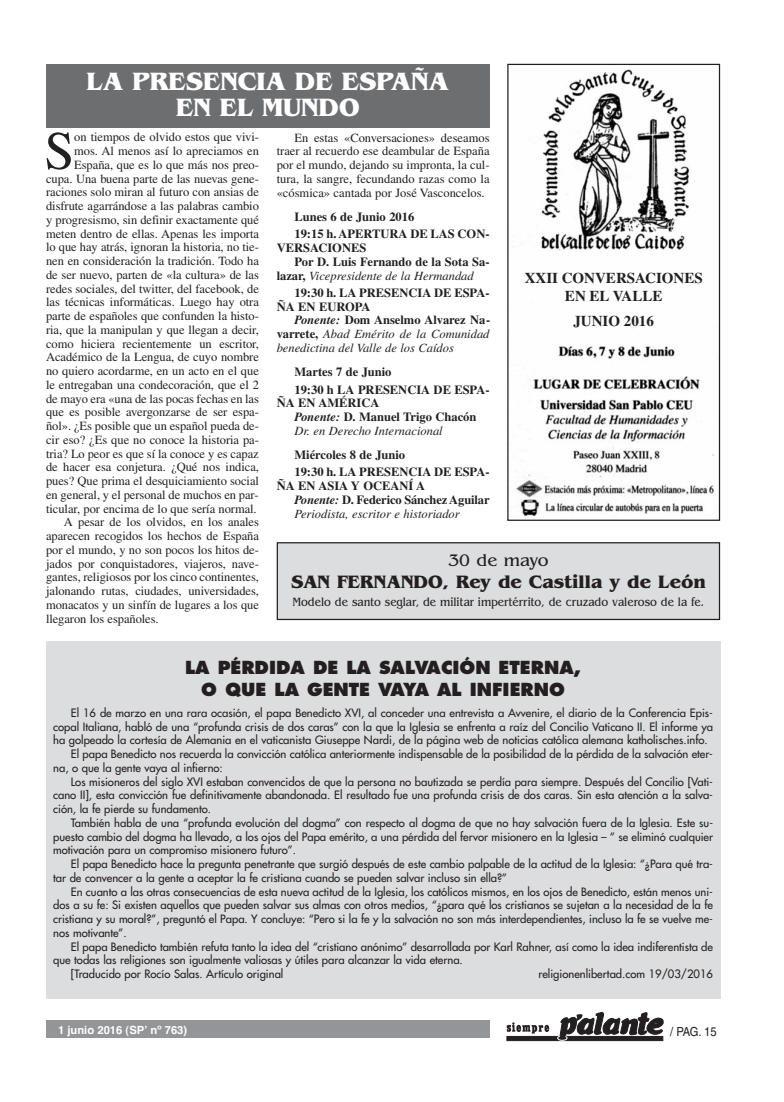
<style>
.page{position:relative;width:784px;height:1102px;background:#fff}
.page>*{position:absolute;margin:0;border:0;box-sizing:border-box;transform-origin:0 0}
.t1{font:54px "Times";color:#231f20}
.t2{font:700 26.25px/26.2px "Benguiat";color:#fff;text-align:center}
.t3{font:700 18.75px "Benguiat";color:#231f20}
.t4{font:800 17.5px/22.5px "Futura";color:#231f20;text-align:center}
.t5{font:17.5px "Benguiat";color:#231f20}
.t6{font:700 15px/18px "Times";color:#231f20;text-align:center}
.t7{font:12.5px/13.8px "Times";letter-spacing:-.005em;color:#231f20;text-align:justify}
.t8{font:700 12.5px/13.8px "Times";color:#231f20}
.t9{font:italic 12.5px/13.8px "Times";color:#231f20;text-align:justify}
.t10{font:12.5px "Benguiat";color:#231f20;scale:.88 1}
.t11{font:12.5px "Helvetica";color:#231f20;scale:.9 1}
.t12{font:11.25px "Futura";color:#231f20}
.t13{font:700 11.25px "Helvetica";color:#fff}
.s1{font-weight:700;font-style:normal}
.s2{font-weight:700}
.s3{font-style:italic}
.s4{font-weight:400;font-style:italic}
</style>
<div class="page">
<div style="left:46px;top:1020px;width:443px;height:18px;background:#939598"></div>
<div style="left:506px;top:1036px;width:156px;height:5px;background:#231f20"></div>
<svg style="left:506px;top:1022px;width:43px;height:11px"></svg>
<svg style="left:555px;top:1012px;width:109px;height:29px"></svg>
<div style="left:46px;top:64px;width:443px;height:64px;background:#6d6e70"></div>
<img style="left:512px;top:69px;width:202px;height:448px">
<div style="left:507px;top:64px;width:212px;height:457px;border:1px solid #231f20"></div>
<div style="left:46px;top:641px;width:673px;height:358px;background:#dcddde"></div>
<div style="left:277px;top:543px;width:442px;height:76px;background:#dcddde"></div>
<div style="left:276px;top:542px;width:443px;height:78px;border:1px solid #231f20"></div>
<h2 class="t2" style="left:86px;top:71px;width:364px">LA PRESENCIA DE ESPAÑA<br>EN EL MUNDO</h2>
<p class="t7" style="left:276px;top:132px;width:214px;text-indent:18px">En estas «Conversaciones» deseamos traer al recuerdo ese deam bular de España por el mundo, dejando su impronta, la cul&shy;tura, la sangre, fecundando razas como la «cósmica» cantada por José Vasconcelos.</p>
<p class="t8" style="left:294px;top:209px;width:196px;line-height:17.2px">Lunes 6 de Junio 2016<br>19:15 h. APERTURA DE LAS CON-</p>
<p class="t8" style="left:276px;top:242px;width:91px">VERSACIONES</p>
<p class="t8" style="left:294px;top:256px;width:196px">Por D. Luis Fernando de la Sota Sa-</p>
<p class="t9" style="left:276px;top:270px;width:198px"><span class="s1">lazar,</span> Vicepresidente de la Hermandad</p>
<p class="t8" style="left:276px;top:287px;width:214px;text-indent:18px">19:30 h. LA PRESENCIA DE ESPA-<br>ÑA EN EUROPA</p>
<p class="t9" style="left:276px;top:314px;width:215px;text-indent:18px"><span class="s2">Ponente:</span> <span class="s1">Dom Anselmo Alvarez Na&shy;varrete,</span> Abad Emérito de la Comunidad benedictina del Valle de los Caídos</p>
<p class="t8" style="left:294px;top:364px;width:196px;line-height:17.2px">Martes 7 de Junio<br>19:30 h LA PRESENCIA DE ESPA-</p>
<p class="t8" style="left:294px;top:397px;width:183px;text-indent:-18px">ÑA EN AMÉRICA<br><span class="s3">Ponente:</span> D. Manuel Trigo Chacón<br><span class="s4">Dr. en Derecho Internacional</span></p>
<p class="t8" style="left:294px;top:447px;width:196px;line-height:17.2px">Miércoles 8 de Junio<br>19:30 h. LA PRESENCIA DE ESPA-</p>
<p class="t8" style="left:294px;top:480px;width:196px;text-indent:-18px">ÑA EN ASIA Y OCEANÍ A<br><span class="s3">Ponente:</span> D. Federico Sánchez Aguilar<br><span class="s4">Periodista, escritor e historiador</span></p>
<h1 class="t1" style="left:44px;top:131px;width:32px">S</h1>
<p class="t7" style="left:74px;top:131px;width:186px">on tiempos de olvido estos que vivi-</p>
<p class="t7" style="left:74px;top:145px;width:186px">mos. Al menos así lo aprecia mos en</p>
<p class="t7" style="left:74px;top:159px;width:186px">España, que es lo que más nos preo-</p>
<p class="t7" style="left:46px;top:173px;width:214px">cupa. Una buena parte de las nuevas gene-</p>
<p class="t7" style="left:46px;top:186px;width:214px">raciones solo miran al futuro con ansias de</p>
<p class="t7" style="left:46px;top:200px;width:214px">disfrute agarrándose a las palabras cambio</p>
<p class="t7" style="left:46px;top:214px;width:214px">y progresismo, sin definir exac tamente qué</p>
<p class="t7" style="left:46px;top:228px;width:214px">meten dentro de ellas. Apenas les importa</p>
<p class="t7" style="left:46px;top:241px;width:214px">lo que hay atrás, ignoran la historia, no tie-</p>
<p class="t7" style="left:46px;top:255px;width:214px">nen en consideración la tradición. Todo ha</p>
<p class="t7" style="left:46px;top:269px;width:214px">de ser nuevo, parten de «la cultura» de las</p>
<p class="t7" style="left:46px;top:283px;width:214px">redes sociales, del twitter, del facebook, de</p>
<p class="t7" style="left:46px;top:296px;width:214px">las técnicas informáticas. Luego hay otra</p>
<p class="t7" style="left:46px;top:310px;width:214px">parte de españoles que confunden la histo-</p>
<p class="t7" style="left:46px;top:324px;width:214px">ria, que la manipulan y que llegan a decir,</p>
<p class="t7" style="left:46px;top:338px;width:214px">como hiciera recientemente un escritor,</p>
<p class="t7" style="left:46px;top:351px;width:214px">Académico de la Lengua, de cuyo nombre</p>
<p class="t7" style="left:46px;top:365px;width:214px">no quiero acordarme, en un acto en el que</p>
<p class="t7" style="left:46px;top:379px;width:214px">le entregaban una condecoración, que el 2</p>
<p class="t7" style="left:46px;top:393px;width:214px">de mayo era «una de las pocas fechas en las</p>
<p class="t7" style="left:46px;top:406px;width:214px">que es posible avergonzarse de ser espa-</p>
<p class="t7" style="left:46px;top:420px;width:214px">ñol». ¿Es posible que un español pueda de-</p>
<p class="t7" style="left:46px;top:434px;width:214px">cir eso? ¿Es que no conoce la historia pa-</p>
<p class="t7" style="left:46px;top:448px;width:214px">tria? Lo peor es que sí la conoce y es capaz</p>
<p class="t7" style="left:46px;top:461px;width:214px">de hacer esa conjetura. ¿Qué nos indica,</p>
<p class="t7" style="left:46px;top:475px;width:214px">pues? Que prima el desquiciamiento social</p>
<p class="t7" style="left:46px;top:489px;width:214px">en general, y el personal de muchos en par-</p>
<p class="t7" style="left:46px;top:503px;width:212px">ticular, por encima de lo que sería normal.</p>
<p class="t7" style="left:64px;top:516px;width:196px">A pesar de los olvidos, en los anales</p>
<p class="t7" style="left:46px;top:530px;width:214px">aparecen recogidos los hechos de España</p>
<p class="t7" style="left:46px;top:544px;width:214px">por el mundo, y no son pocos los hitos de-</p>
<p class="t7" style="left:46px;top:558px;width:214px">jados por con quistadores, viajeros, nave-</p>
<p class="t7" style="left:46px;top:571px;width:214px">gantes, religiosos por los cinco continen tes,</p>
<p class="t7" style="left:46px;top:585px;width:214px">jalonando rutas, ciudades, universidades,</p>
<p class="t7" style="left:46px;top:599px;width:214px">monacatos y un sinfín de lugares a los que</p>
<p class="t7" style="left:46px;top:613px;width:114px">llegaron los españoles.</p>
<h3 class="t6" style="left:524px;top:271px;width:179px">XXII CONVERSACIONES<br>EN EL VALLE</h3>
<h3 class="t6" style="left:573px;top:314px;width:82px">JUNIO 2016</h3>
<h3 class="t5" style="left:448px;top:554px;width:102px">30 de mayo</h3>
<h3 class="t3" style="left:291px;top:575px;width:416px">SAN FERNANDO, Rey de Castilla y de León</h3>
<p class="t10" style="left:292px;top:597px;width:469px">Modelo de santo seglar, de militar impertérrito, de cruzado valeroso de la fe.</p>
<h3 class="t4" style="left:185px;top:657px;width:397px">LA PÉRDIDA DE LA SALVACIÓN ETERNA,<br>O QUE LA GENTE VAYA AL INFIERNO</h3>
<p class="t12" style="left:71px;top:707px;width:643px">El 16 de marzo en una rara ocasión, el papa Benedicto XVI, al conceder una entrevista a Avvenire, el diario de la Conferencia Epis-</p>
<p class="t12" style="left:53px;top:721px;width:661px">copal Italiana, habló de una “profunda crisis de dos caras” con la que la Iglesia se enfrenta a raíz del Concilio Vaticano II. El informe ya</p>
<p class="t12" style="left:53px;top:735px;width:655px">ha golpeado la cortesía de Alemania en el vaticanista Giuseppe Nardi, de la página web de noticias católica alemana katholisches.info.</p>
<p class="t12" style="left:71px;top:748px;width:643px">El papa Benedicto nos recuerda la convicción católica anteriormente indispensable de la posibilidad de la pérdida de la salvación eter-</p>
<p class="t12" style="left:53px;top:762px;width:171px">na, o que la gente vaya al infierno:</p>
<p class="t12" style="left:71px;top:776px;width:643px">Los misioneros del siglo XVI estaban convencidos de que la persona no bautizada se perdía para siempre. Después del Concilio [Vati-</p>
<p class="t12" style="left:53px;top:790px;width:661px">cano II], esta convicción fue definitivamente abandonada. El resultado fue una profunda crisis de dos caras. Sin esta atención a la salva-</p>
<p class="t12" style="left:53px;top:803px;width:159px">ción, la fe pierde su fundamento.</p>
<p class="t12" style="left:71px;top:817px;width:643px">También habla de una “profunda evolución del dogma” con respecto al dogma de que no hay salvación fuera de la Iglesia. Este su-</p>
<p class="t12" style="left:53px;top:831px;width:661px">puesto cambio del dogma ha llevado, a los ojos del Papa emérito, a una pérdida del fervor misionero en la Iglesia – ” se eliminó cualquier</p>
<p class="t12" style="left:53px;top:845px;width:244px">motivación para un compromiso misionero futuro”.</p>
<p class="t12" style="left:71px;top:858px;width:643px">El papa Benedicto hace la pregunta penetrante que surgió después de este cambio palpable de la actitud de la Iglesia: “¿Para qué tra-</p>
<p class="t12" style="left:53px;top:872px;width:455px">tar de convencer a la gente a aceptar la fe cristiana cuando se pueden salvar incluso sin ella?”</p>
<p class="t12" style="left:71px;top:886px;width:643px">En cuanto a las otras consecuencias de esta nueva actitud de la Iglesia, los católicos mismos, en los ojos de Benedicto, están menos uni-</p>
<p class="t12" style="left:53px;top:900px;width:661px">dos a su fe: Si existen aquellos que pueden salvar sus almas con otros medios, “¿para qué los cristianos se sujetan a la necesidad de la fe</p>
<p class="t12" style="left:53px;top:913px;width:661px">cristiana y su moral?”, preguntó el Papa. Y concluye: “Pero si la fe y la salvación no son más interdependientes, incluso la fe se vuelve me-</p>
<p class="t12" style="left:53px;top:927px;width:75px">nos motivante”.</p>
<p class="t12" style="left:71px;top:941px;width:643px">El papa Benedicto también refuta tanto la idea del “cristiano anónimo” desarrollada por Karl Rahner, así como la idea indiferentista de</p>
<p class="t12" style="left:53px;top:955px;width:411px">que todas las religiones son igualmente valiosas y útiles para alcanzar la vida eterna.</p>
<p class="t12" style="left:71px;top:968px;width:214px">[Traducido por Rocío Salas. Artículo original</p>
<p class="t12" style="left:538px;top:968px;width:176px">religionenlibertad.com 19/03/2016</p>
<p class="t13" style="left:58px;top:1026px;width:131px">1 junio 2016 (SPʼ nº 763)</p>
<p class="t11" style="left:669px;top:1027px;width:53px">/ PAG. 15</p>
</div>
